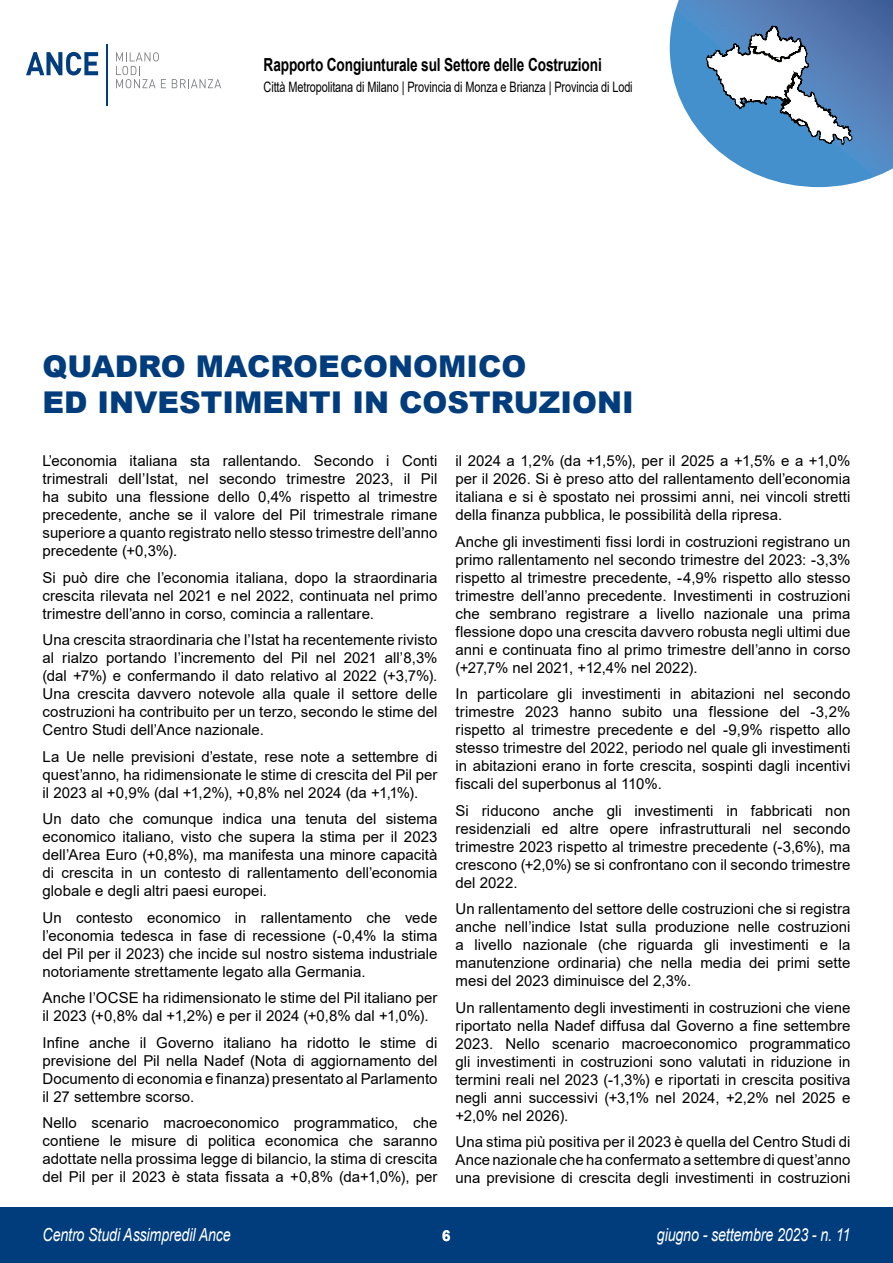
<style>
.page{position:relative;width:893px;height:1263px;background:#fff}
.page>*{position:absolute;margin:0;border:0;box-sizing:border-box;transform-origin:0 0}
.t1{font:900 30px/36px "Arial";color:#013d7d}
.t2{font:italic 18px "Arial";letter-spacing:-.01em;color:#fff;scale:.79 1}
.t3{font:700 18px "Arial";letter-spacing:-.01em;color:#000;scale:.76 1}
.t4{font:15px/18px "Arial";letter-spacing:.005em;color:#000;text-align:justify}
.t5{font:700 15px "Arial";color:#fff}
.t6{font:14.4px "Arial";letter-spacing:-.01em;color:#000;scale:.76 1}
</style>
<div class="page">
<div style="left:0;top:1207px;width:893px;height:56px;background:#013d7d"></div>
<hr style="left:106px;top:44px;width:2px;height:62px;background:#013d7d">
<svg style="left:26px;top:52px;width:72px;height:23px"></svg>
<svg style="left:116px;top:52px;width:50px;height:36px"></svg>
<svg style="left:172px;top:79px;width:49px;height:9px"></svg>
<svg style="left:670px;top:0;width:223px;height:187px"></svg>
<p class="t3" style="left:264px;top:52px;width:446px">Rapporto Congiunturale sul Settore delle Costruzioni</p>
<p class="t6" style="left:264px;top:77px;width:487px">Città Metropolitana di Milano | Provincia di Monza e Brianza | Provincia di Lodi</p>
<h1 class="t1" style="left:43px;top:347px;width:593px">QUADRO MACROECONOMICO<br>ED INVESTIMENTI IN COSTRUZIONI</h1>
<p class="t4" style="left:43px;top:452px;width:396px">L’economia italiana sta rallentando. Secondo i Conti trimestrali dell’Istat, nel secondo trimestre 2023, il Pil ha subito una flessione dello 0,4% rispetto al trimestre precedente, anche se il valore del Pil trimestrale rimane superiore a quanto registrato nello stesso trimestre dell’anno precedente (+0,3%).</p>
<p class="t4" style="left:43px;top:568px;width:396px">Si può dire che l’economia italiana, dopo la straordinaria crescita rilevata nel 2021 e nel 2022, continuata nel primo trimestre dell’anno in corso, comincia a rallentare.</p>
<p class="t4" style="left:43px;top:631px;width:396px">Una crescita straordinaria che l’Istat ha recentemente rivisto al rialzo portando l’incremento del Pil nel 2021 all’8,3% (dal +7%) e confermando il dato relativo al 2022 (+3,7%).<br>Una crescita davvero notevole alla quale il settore delle costruzioni ha contribuito per un terzo, secondo le stime del Centro Studi dell’Ance nazionale.</p>
<p class="t4" style="left:43px;top:747px;width:396px">La Ue nelle previsioni d’estate, rese note a settembre di quest’anno, ha ridimensionate le stime di crescita del Pil per il 2023 al +0,9% (dal +1,2%), +0,8% nel 2024 (da +1,1%).</p>
<p class="t4" style="left:43px;top:810px;width:396px">Un dato che comunque indica una tenuta del sistema economico italiano, visto che supera la stima per il 2023 dell’Area Euro (+0,8%), ma manifesta una minore capacità di crescita in un contesto di rallentamento dell’economia globale e degli altri paesi europei.</p>
<p class="t4" style="left:43px;top:908px;width:396px">Un contesto economico in rallentamento che vede l’economia tedesca in fase di recessione (-0,4% la stima del Pil per il 2023) che incide sul nostro sistema industriale notoriamente strettamente legato alla Germania.</p>
<p class="t4" style="left:43px;top:989px;width:396px">Anche l’OCSE ha ridimensionato le stime del Pil italiano per il 2023 (+0,8% dal +1,2%) e per il 2024 (+0,8% dal +1,0%).</p>
<p class="t4" style="left:43px;top:1033px;width:396px">Infine anche il Governo italiano ha ridotto le stime di previsione del Pil nella Nadef (Nota di aggiornamento del Documento di economia e finanza) presentato al Parlamento il 27 settembre scorso.</p>
<p class="t4" style="left:43px;top:1114px;width:396px">Nello scenario macroeconomico programmatico, che contiene le misure di politica economica che saranno adottate nella prossima legge di bilancio, la stima di crescita del Pil per il 2023 è stata fissata a +0,8% (da+1,0%), per</p>
<p class="t4" style="left:455px;top:452px;width:396px">il 2024 a 1,2% (da +1,5%), per il 2025 a +1,5% e a +1,0% per il 2026. Si è preso atto del rallentamento dell’economia italiana e si è spostato nei prossimi anni, nei vincoli stretti della finanza pubblica, le possibilità della ripresa.</p>
<p class="t4" style="left:455px;top:532px;width:396px">Anche gli investimenti fissi lordi in costruzioni registrano un primo rallentamento nel secondo trimestre del 2023: -3,3% rispetto al trimestre precedente, -4,9% rispetto allo stesso trimestre dell’anno precedente. Investimenti in costruzioni che sembrano registrare a livello nazionale una prima flessione dopo una crescita davvero robusta negli ultimi due anni e continuata fino al primo trimestre dell’anno in corso (+27,7% nel 2021, +12,4% nel 2022).</p>
<p class="t4" style="left:455px;top:685px;width:396px">In particolare gli investimenti in abitazioni nel secondo trimestre 2023 hanno subito una flessione del -3,2% rispetto al trimestre precedente e del -9,9% rispetto allo stesso trimestre del 2022, periodo nel quale gli investimenti in abitazioni erano in forte crescita, sospinti dagli incentivi fiscali del superbonus al 110%.</p>
<p class="t4" style="left:455px;top:801px;width:396px">Si riducono anche gli investimenti in fabbricati non residenziali ed altre opere infrastrutturali nel secondo trimestre 2023 rispetto al trimestre precedente (-3,6%), ma crescono (+2,0%) se si confrontano con il secondo trimestre del 2022.</p>
<p class="t4" style="left:455px;top:900px;width:396px">Un rallentamento del settore delle costruzioni che si registra anche nell’indice Istat sulla produzione nelle costruzioni a livello nazionale (che riguarda gli investimenti e la manutenzione ordinaria) che nella media dei primi sette mesi del 2023 diminuisce del 2,3%.</p>
<p class="t4" style="left:455px;top:998px;width:396px">Un rallentamento degli investimenti in costruzioni che viene riportato nella Nadef diffusa dal Governo a fine settembre 2023. Nello scenario macroeconomico programmatico gli investimenti in costruzioni sono valutati in riduzione in termini reali nel 2023 (-1,3%) e riportati in crescita positiva negli anni successivi (+3,1% nel 2024, +2,2% nel 2025 e +2,0% nel 2026).</p>
<p class="t4" style="left:455px;top:1133px;width:396px">Una stima più positiva per il 2023 è quella del Centro Studi di Ance nazionale che ha confermato a settembre di quest’anno una previsione di crescita degli investimenti in costruzioni</p>
<p class="t2" style="left:43px;top:1223px;width:240px">Centro Studi Assimpredil Ance</p>
<p class="t5" style="left:442px;top:1225px;width:10px">6</p>
<p class="t2" style="left:657px;top:1223px;width:246px">giugno - settembre 2023 - n. 11</p>
</div>
